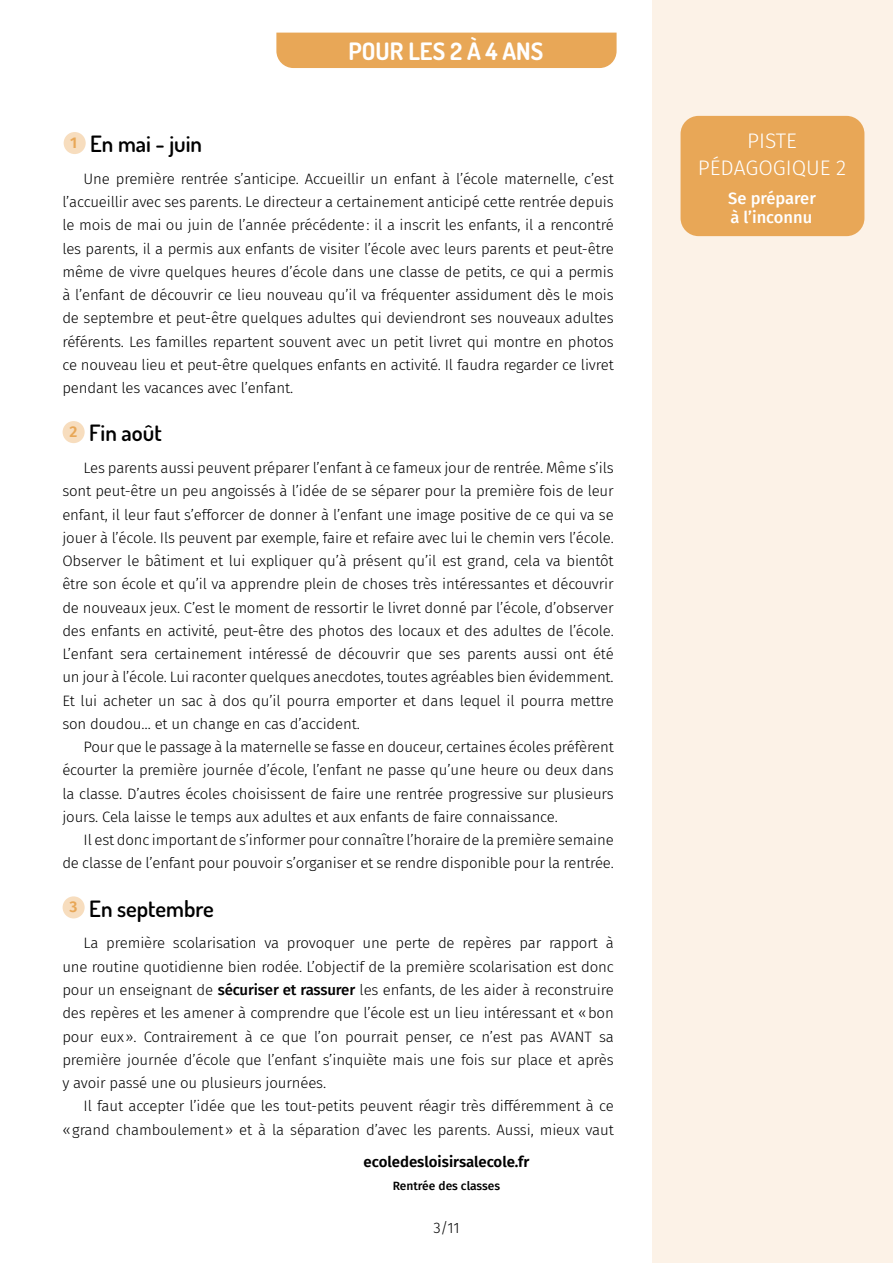
<style>
.page{position:relative;width:893px;height:1263px;background:#fff}
.page>*{position:absolute;margin:0;border:0;box-sizing:border-box;transform-origin:0 0}
.t1{font:700 24px "Dosis";color:#fff}
.t2{font:600 22.5px "Dosis";color:#000}
.t3{font:300 21px/27px "Fira Sans";color:#fff;text-align:center}
.t4{font:500 16.5px/19.8px "Fira Sans";color:#fff}
.t5{font:300 15px/23.2px "Fira Sans";letter-spacing:-.01em;color:#000;text-align:justify}
.t6{font:600 15px "Fira Sans";color:#000}
.t7{font:500 12px "Fira Sans";color:#000}
.s1{font-weight:500}
</style>
<div class="page">
<div style="left:652px;top:0;width:241px;height:1263px;background:#fcf2e7"></div>
<div style="left:276px;top:33px;width:341px;height:35px;background:#e8a757"></div>
<div style="left:64px;top:132px;width:22px;height:22px;background:#f7ddbe;border-radius:50%"></div>
<div style="left:63px;top:421px;width:22px;height:22px;background:#f7ddbe;border-radius:50%"></div>
<div style="left:63px;top:896px;width:22px;height:22px;background:#f7ddbe;border-radius:50%"></div>
<div style="left:680px;top:116px;width:184px;height:120px;background:#e8a757;border-radius:18px"></div>
<h1 class="t1" style="left:348px;top:35px;width:196px">POUR LES 2 À 4 ANS</h1>
<h2 class="t2" style="left:70px;top:129px;width:134px"><sup>1</sup> En mai - juin</h2>
<p class="t5" style="left:62px;top:167px;width:553px;text-indent:21px">Une première rentrée s’anticipe. Accueillir un enfant à l’école maternelle, c’est l’accueillir avec ses parents. Le directeur a certainement anticipé cette rentrée depuis le mois de mai ou juin de l’année précédente: il a inscrit les enfants, il a rencontré les parents, il a permis aux enfants de visiter l’école avec leurs parents et peut-être même de vivre quelques heures d’école dans une classe de petits, ce qui a permis à l’enfant de découvrir ce lieu nouveau qu’il va fréquenter assidument dès le mois de septembre et peut-être quelques adultes qui deviendront ses nouveaux adultes référents. Les familles repartent souvent avec un petit livret qui montre en photos ce nouveau lieu et peut-être quelques enfants en activité. Il faudra regarder ce livret pendant les vacances avec l’enfant.</p>
<h2 class="t2" style="left:70px;top:418px;width:94px"><sup>2</sup> Fin août</h2>
<p class="t5" style="left:62px;top:456px;width:553px;text-indent:21px">Les parents aussi peuvent préparer l’enfant à ce fameux jour de rentrée. Même s’ils sont peut-être un peu angoissés à l’idée de se séparer pour la première fois de leur enfant, il leur faut s’efforcer de donner à l’enfant une image positive de ce qui va se jouer à l’école. Ils peuvent par exemple, faire et refaire avec lui le chemin vers l’école.<br>Observer le bâtiment et lui expliquer qu’à présent qu’il est grand, cela va bientôt être son école et qu’il va apprendre plein de choses très intéressantes et découvrir de nouveaux jeux. C’est le moment de ressortir le livret donné par l’école, d’observer des enfants en activité, peut-être des photos des locaux et des adultes de l’école.<br>L’enfant sera certainement intéressé de découvrir que ses parents aussi ont été un jour à l’école. Lui raconter quelques anecdotes, toutes agréables bien évidemment.<br>Et lui acheter un sac à dos qu’il pourra emporter et dans lequel il pourra mettre son doudou… et un change en cas d’accident.</p>
<p class="t5" style="left:62px;top:735px;width:553px;text-indent:21px">Pour que le passage à la maternelle se fasse en douceur, certaines écoles préfèrent écourter la première journée d’école, l’enfant ne passe qu’une heure ou deux dans la classe. D’autres écoles choisissent de faire une rentrée progressive sur plusieurs jours. Cela laisse le temps aux adultes et aux enfants de faire connaissance.</p>
<p class="t5" style="left:62px;top:828px;width:553px;text-align:right">Il est donc important de s’informer pour connaître l’horaire de la première semaine<br>de classe de l’enfant pour pouvoir s’organiser et se rendre disponible pour la rentrée.</p>
<h2 class="t2" style="left:70px;top:894px;width:146px"><sup>3</sup> En septembre</h2>
<p class="t5" style="left:62px;top:931px;width:553px;text-indent:21px">La première scolarisation va provoquer une perte de repères par rapport à une routine quotidienne bien rodée. L’objectif de la première scolarisation est donc pour un enseignant de <span class="s1">sécuriser et rassurer</span> les enfants, de les aider à reconstruire des repères et les amener à comprendre que l’école est un lieu intéressant et «bon pour eux». Contrairement à ce que l’on pourrait penser, ce n’est pas AVANT sa première journée d’école que l’enfant s’inquiète mais une fois sur place et après y avoir passé une ou plusieurs journées.</p>
<p class="t5" style="left:62px;top:1094px;width:553px;text-align:right">Il faut accepter l’idée que les tout-petits peuvent réagir très différemment à ce «grand chamboulement» et à la séparation d’avec les parents. Aussi, mieux vaut</p>
<p class="t6" style="left:364px;top:1149px;width:167px">ecoledesloisirsalecole.fr</p>
<p class="t7" style="left:393px;top:1176px;width:109px">Rentrée des classes</p>
<p class="t5" style="left:433px;top:1216px;width:28px">3/11</p>
<h3 class="t3" style="left:698px;top:127px;width:150px">PISTE<br>PÉDAGOGIQUE 2</h3>
<p class="t4" style="left:728px;top:187px;width:89px">Se préparer à l’inconnu</p>
</div>
